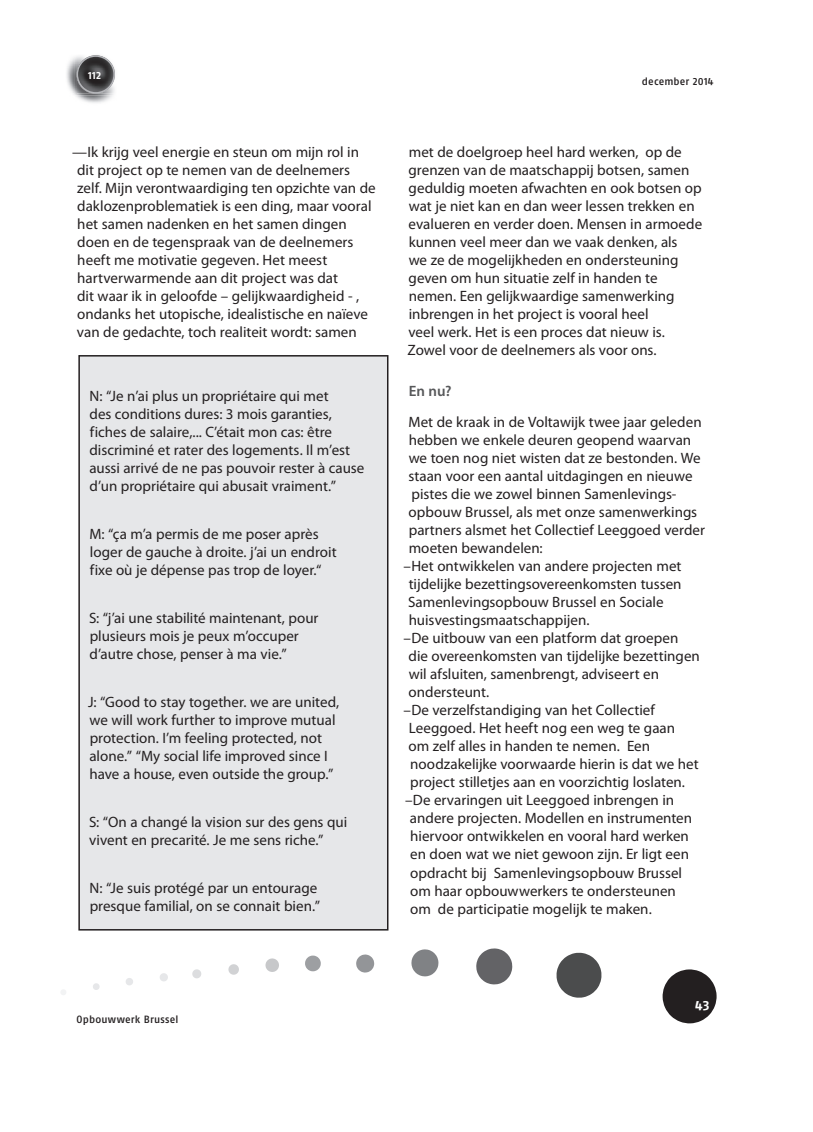
<style>
.page{position:relative;width:813px;height:1132px;background:#fff}
.page>*{position:absolute;margin:0;border:0;box-sizing:border-box;transform-origin:0 0}
.t1{font:15px/18px "Myriad Pro";color:#231f20}
.t2{font:600 15px "Myriad Pro";color:#57585a}
.t3{font:13.5px "Fago No Bold Lf Caps";color:#fff}
.t4{font:10.5px "Fago No Med Lf";letter-spacing:.015em;color:#231f20}
.t5{font:10.5px "Fago No Bold Lf Caps";color:#fff}
</style>
<div class="page">
<img style="left:66px;top:58px;width:47px;height:45px">
<img style="left:74px;top:56px;width:40px;height:39px">
<svg style="left:77px;top:55px;width:38px;height:39px"></svg>
<svg style="left:662px;top:969px;width:54px;height:54px"></svg>
<svg style="left:556px;top:952px;width:45px;height:45px"></svg>
<svg style="left:476px;top:948px;width:36px;height:36px"></svg>
<svg style="left:411px;top:949px;width:27px;height:27px"></svg>
<svg style="left:356px;top:954px;width:18px;height:18px"></svg>
<svg style="left:305px;top:955px;width:15px;height:16px"></svg>
<svg style="left:265px;top:958px;width:14px;height:13px"></svg>
<svg style="left:228px;top:964px;width:11px;height:10px"></svg>
<svg style="left:192px;top:969px;width:9px;height:9px"></svg>
<svg style="left:160px;top:973px;width:8px;height:8px"></svg>
<svg style="left:126px;top:978px;width:7px;height:7px"></svg>
<svg style="left:93px;top:983px;width:7px;height:6px"></svg>
<svg style="left:61px;top:990px;width:5px;height:4px"></svg>
<div style="left:78px;top:355px;width:310px;height:575px;background:#e6e7e9"></div>
<p class="t5" style="left:88px;top:69px;width:15px">112</p>
<p class="t1" style="left:77px;top:142px;width:300px;text-indent:-5px">—Ik krijg veel energie en steun om mijn rol in dit project op te nemen van de deelnemers zelf. Mijn verontwaardiging ten opzichte van de daklozenproblematiek is een ding, maar vooral het samen nadenken en het samen dingen doen en de tegenspraak van de deelnemers heeft me motivatie gegeven. Het meest hartverwarmende aan dit project was dat<br>dit waar ik in geloofde – gelijkwaardigheid - , ondanks het utopische, idealistische en naïeve van de gedachte, toch realiteit wordt: samen</p>
<p class="t1" style="left:89px;top:386px;width:276px">N: “Je n’ai plus un propriétaire qui met<br>des conditions dures: 3 mois garanties, fiches de salaire,... C’était mon cas: être discriminé et rater des logements. Il m’est aussi arrivé de ne pas pouvoir rester à cause d’un propriétaire qui abusait vraiment.”</p>
<p class="t1" style="left:89px;top:524px;width:248px">M: “ça m’a permis de me poser après loger de gauche à droite. j’ai un endroit fixe où je dépense pas trop de loyer.“</p>
<p class="t1" style="left:89px;top:608px;width:231px">S: “j’ai une stabilité maintenant, pour plusieurs mois je peux m’occuper d’autre chose, penser à ma vie.”</p>
<p class="t1" style="left:88px;top:692px;width:252px">J: “Good to stay together. we are united, we will work further to improve mutual protection. I’m feeling protected, not alone.” “My social life improved since I have a house, even outside the group.”</p>
<p class="t1" style="left:89px;top:812px;width:259px">S: “On a changé la vision sur des gens qui vivent en precarité. Je me sens riche.”</p>
<p class="t1" style="left:89px;top:878px;width:232px">N: “Je suis protégé par un entourage presque familial, on se connait bien.”</p>
<p class="t4" style="left:641px;top:75px;width:73px">december 2014</p>
<p class="t1" style="left:407px;top:142px;width:296px">met de doelgroep heel hard werken, op de grenzen van de maatschappij botsen, samen geduldig moeten afwachten en ook botsen op wat je niet kan en dan weer lessen trekken en evalueren en verder doen. Mensen in armoede kunnen veel meer dan we vaak denken, als<br>we ze de mogelijkheden en ondersteuning geven om hun situatie zelf in handen te nemen. Een gelijkwaardige samenwerking inbrengen in het project is vooral heel<br>veel werk. Het is een proces dat nieuw is.<br>Zowel voor de deelnemers als voor ons.</p>
<p class="t2" style="left:408px;top:381px;width:44px">En nu?</p>
<p class="t1" style="left:408px;top:412px;width:294px">Met de kraak in de Voltawijk twee jaar geleden</p>
<p class="t1" style="left:408px;top:430px;width:284px">hebben we enkele deuren geopend waarvan</p>
<p class="t1" style="left:408px;top:448px;width:293px">we toen nog niet wisten dat ze bestonden. We</p>
<p class="t1" style="left:408px;top:466px;width:285px">staan voor een aantal uitdagingen en nieuwe</p>
<p class="t1" style="left:411px;top:484px;width:266px">pistes die we zowel binnen Samenlevings-</p>
<p class="t1" style="left:408px;top:502px;width:290px">opbouw Brussel, als met onze samenwerkings</p>
<p class="t1" style="left:408px;top:520px;width:297px">partners alsmet het Collectief Leeggoed verder</p>
<p class="t1" style="left:408px;top:538px;width:135px">moeten bewandelen:</p>
<p class="t1" style="left:403px;top:556px;width:279px">–Het ontwikkelen van andere projecten met</p>
<p class="t1" style="left:408px;top:574px;width:274px">tijdelijke bezettingsovereenkomsten tussen</p>
<p class="t1" style="left:408px;top:592px;width:257px">Samenlevingsopbouw Brussel en Sociale</p>
<p class="t1" style="left:408px;top:610px;width:182px">huisvestingsmaatschappijen.</p>
<p class="t1" style="left:403px;top:628px;width:276px">–De uitbouw van een platform dat groepen</p>
<p class="t1" style="left:408px;top:646px;width:293px">die overeenkomsten van tijdelijke bezettingen</p>
<p class="t1" style="left:408px;top:664px;width:252px">wil afsluiten, samenbrengt, adviseert en</p>
<p class="t1" style="left:408px;top:682px;width:82px">ondersteunt.</p>
<p class="t1" style="left:403px;top:700px;width:253px">–De verzelfstandiging van het Collectief</p>
<p class="t1" style="left:408px;top:718px;width:268px">Leeggoed. Het heeft nog een weg te gaan</p>
<p class="t1" style="left:408px;top:736px;width:243px">om zelf alles in handen te nemen. Een</p>
<p class="t1" style="left:410px;top:754px;width:290px">noodzakelijke voorwaarde hierin is dat we het</p>
<p class="t1" style="left:410px;top:772px;width:276px">project stilletjes aan en voorzichtig loslaten.</p>
<p class="t1" style="left:405px;top:790px;width:270px">–De ervaringen uit Leeggoed inbrengen in</p>
<p class="t1" style="left:410px;top:808px;width:283px">andere projecten. Modellen en instrumenten</p>
<p class="t1" style="left:410px;top:826px;width:280px">hiervoor ontwikkelen en vooral hard werken</p>
<p class="t1" style="left:410px;top:844px;width:280px">en doen wat we niet gewoon zijn. Er ligt een</p>
<p class="t1" style="left:410px;top:862px;width:273px">opdracht bij Samenlevingsopbouw Brussel</p>
<p class="t1" style="left:410px;top:880px;width:267px">om haar opbouwwerkers te ondersteunen</p>
<p class="t1" style="left:410px;top:898px;width:243px">om de participatie mogelijk te maken.</p>
<p class="t4" style="left:77px;top:1012px;width:103px">Opbouwwerk Brussel</p>
<p class="t3" style="left:694px;top:996px;width:16px">43</p>
</div>
